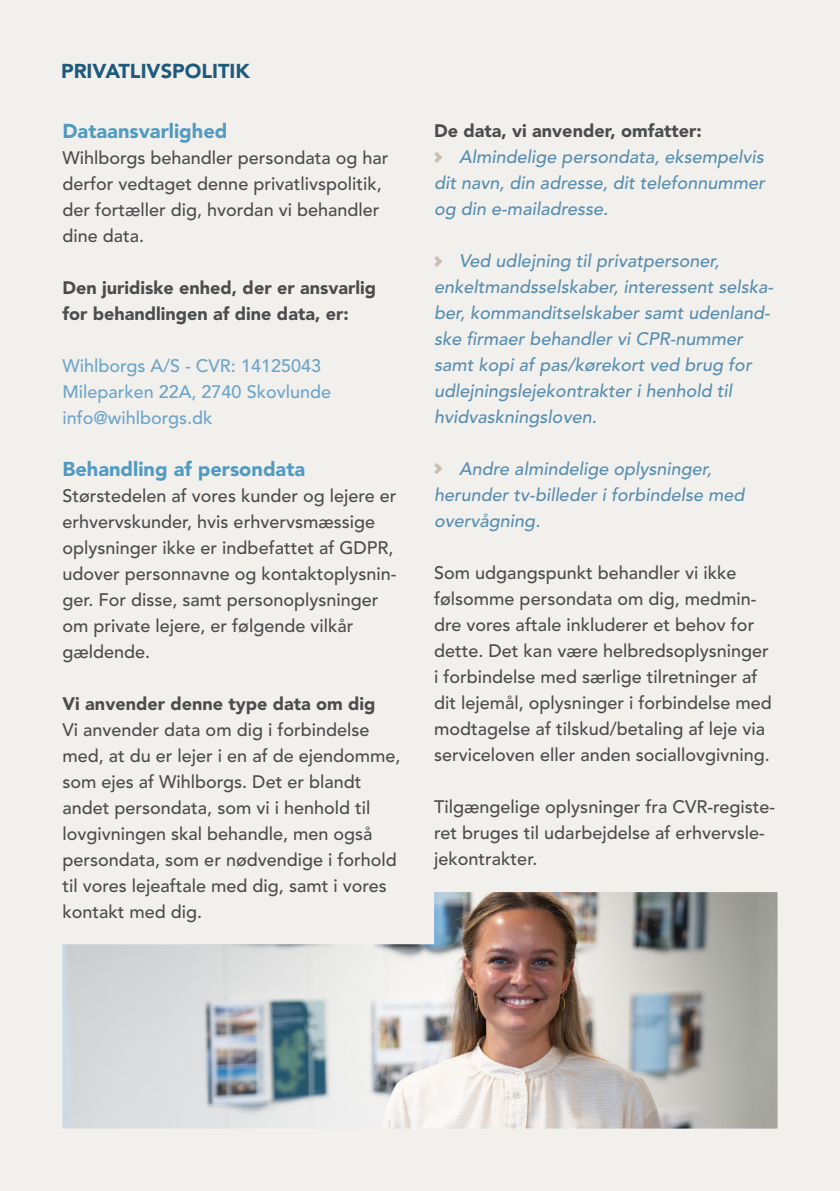
<style>
.page{position:relative;width:840px;height:1191px;background:#fff}
.page>*{position:absolute;margin:0;border:0;box-sizing:border-box;transform-origin:0 0}
.t1{font:900 20px "Avenir LT Std";color:#519ac2}
.t2{font:900 20px "Avenir LT Std";color:#1e5a7c}
.t3{font:500 18px/26px "Avenir LT Std";color:#4b4c4d}
.t4{font:italic 500 18px/26px "Avenir LT Std";color:#578eb0}
.t5{font:900 18px/26px "Avenir LT Std";color:#4b4c4d}
.t6{font:500 18px "Avenir LT Std";color:#6ca5c9}
</style>
<div class="page">
<div style="left:0;top:0;width:839px;height:1191px;background:#f2f0ed"></div>
<svg style="left:434px;top:152px;width:8px;height:11px"></svg>
<svg style="left:434px;top:256px;width:8px;height:11px"></svg>
<svg style="left:434px;top:463px;width:8px;height:11px"></svg>
<img style="left:62px;top:892px;width:715px;height:236px">
<p class="t2" style="left:61px;top:58px;width:190px">PRIVATLIVSPOLITIK</p>
<p class="t1" style="left:62px;top:119px;width:166px">Dataansvarlighed</p>
<p class="t3" style="left:62px;top:145px;width:327px">Wihlborgs behandler persondata og har derfor vedtaget denne privatlivspolitik, der fortæller dig, hvordan vi behandler dine data.</p>
<p class="t5" style="left:62px;top:275px;width:315px">Den juridiske enhed, der er ansvarlig for behandlingen af dine data, er:</p>
<p class="t6" style="left:62px;top:356px;width:260px">Wihlborgs A/S - CVR: 14125043</p>
<p class="t6" style="left:62px;top:382px;width:270px">Mileparken 22A, 2740 Skovlunde</p>
<p class="t6" style="left:62px;top:408px;width:152px">info@wihlborgs.dk</p>
<p class="t1" style="left:62px;top:457px;width:244px">Behandling af persondata</p>
<p class="t3" style="left:62px;top:483px;width:335px">Størstedelen af vores kunder og lejere er erhvervskunder, hvis erhvervsmæssige oplysninger ikke er indbefattet af GDPR, udover personnavne og kontaktoplysnin&shy;ger. For disse, samt personoplysninger om private lejere, er følgende vilkår gældende.</p>
<p class="t5" style="left:62px;top:691px;width:314px">Vi anvender denne type data om dig</p>
<p class="t3" style="left:62px;top:717px;width:339px">Vi anvender data om dig i forbindelse med, at du er lejer i en af de ejendomme, som ejes af Wihlborgs. Det er blandt andet persondata, som vi i henhold til lovgivningen skal behandle, men også persondata, som er nødvendige i forhold til vores lejeaftale med dig, samt i vores kontakt med dig.</p>
<p class="t5" style="left:434px;top:117px;width:269px">De data, vi anvender, omfatter:</p>
<p class="t4" style="left:434px;top:144px;width:332px;text-align:justify;text-indent:25px">Almindelige persondata, eksempelvis dit navn, din adresse, dit telefonnummer og din e-mailadresse.</p>
<p class="t4" style="left:434px;top:248px;width:340px;text-indent:25px">Ved udlejning til privatpersoner, enkeltmandsselskaber, interessent selska&shy;ber, kommanditselskaber samt udenland&shy;ske firmaer behandler vi CPR-nummer samt kopi af pas/kørekort ved brug for udlejningslejekontrakter i henhold til hvidvaskningsloven.</p>
<p class="t4" style="left:434px;top:456px;width:312px;text-indent:25px">Andre almindelige oplysninger, herunder tv-billeder i forbindelse med overvågning.</p>
<p class="t3" style="left:434px;top:560px;width:339px">Som udgangspunkt behandler vi ikke følsomme persondata om dig, medmin&shy;dre vores aftale inkluderer et behov for dette. Det kan være helbredsoplysninger i forbindelse med særlige tilretninger af dit lejemål, oplysninger i forbindelse med modtagelse af tilskud/betaling af leje via serviceloven eller anden sociallovgivning.</p>
<p class="t3" style="left:434px;top:794px;width:342px">Tilgængelige oplysninger fra CVR-registe&shy;ret bruges til udarbejdelse af erhvervsle&shy;jekontrakter.</p>
</div>
